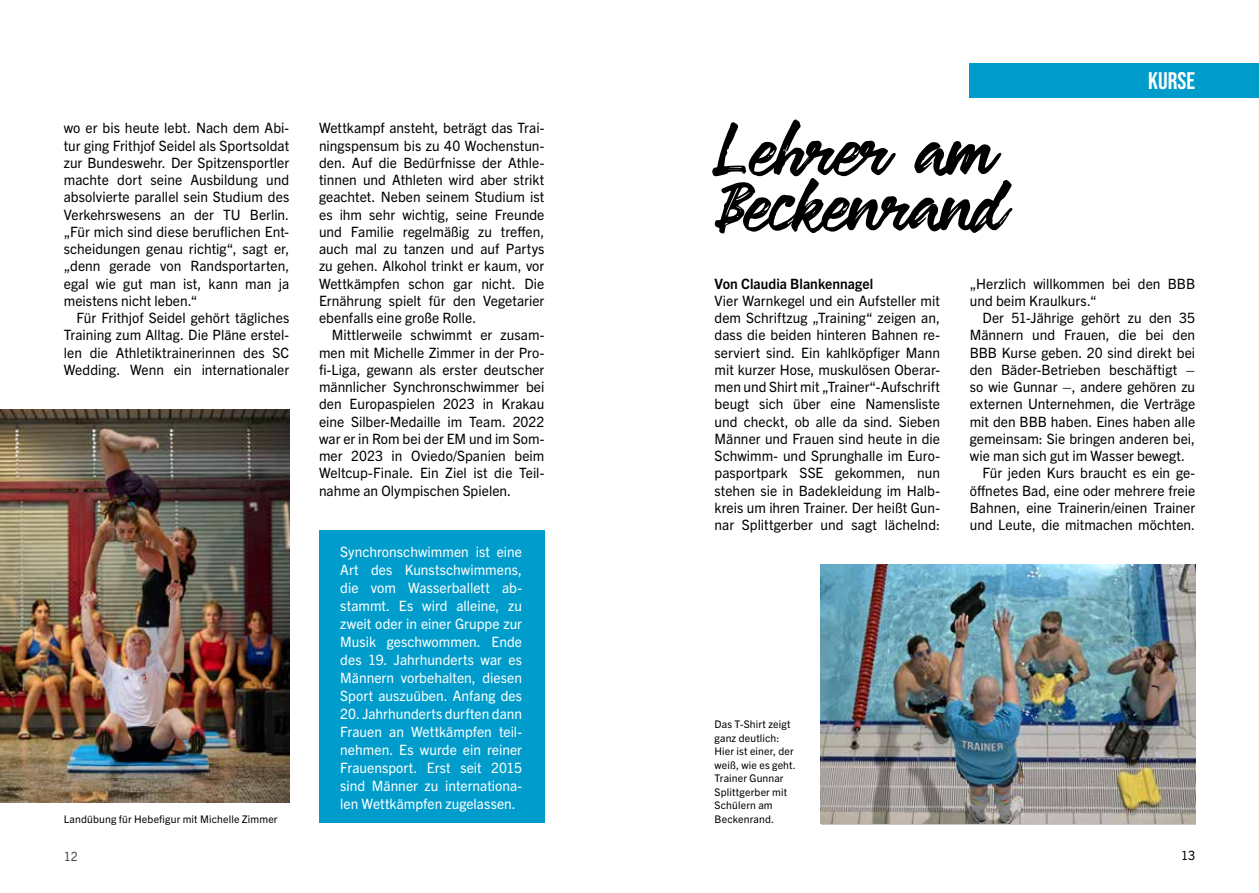
<style>
.page{position:relative;width:1259px;height:893px;background:#fff}
.page>*{position:absolute;margin:0;border:0;box-sizing:border-box;transform-origin:0 0}
.t1{font:69px/55.5px "Robusta";color:#000}
.t2{font:24px "Bebas Neue";color:#fff}
.t3{font:14.25px/17.2px "Trade Gothic Next LT Pro";letter-spacing:.005em;color:#000;text-align:justify}
.t4{font:14.25px/18px "Trade Gothic Next LT Pro";letter-spacing:.005em;color:#fff;text-align:justify}
.t5{font:700 14.25px "Trade Gothic Next LT Pro";letter-spacing:.005em;color:#000}
.t6{font:12.75px "Trade Gothic Next SR Pro";color:#4a4a49}
.t7{font:12.75px "Trade Gothic Next LT Pro";color:#000}
.t8{font:10.5px/13.5px "Trade Gothic Next LT Pro";letter-spacing:.015em;color:#000}
</style>
<div class="page">
<img style="left:0;top:409px;width:289px;height:394px">
<img style="left:821px;top:565px;width:374px;height:259px">
<div style="left:969px;top:64px;width:290px;height:34px;background:#009dcc"></div>
<div style="left:319px;top:530px;width:225px;height:293px;background:#009dcc"></div>
<p class="t3" style="left:64px;top:119px;width:227px">wo er bis heute lebt. Nach dem Abi&shy;tur ging Frithjof Seidel als Sportsoldat zur Bundeswehr. Der Spitzensportler machte dort seine Ausbildung und absolvierte parallel sein Studium des Verkehrswesens an der TU Berlin. „Für mich sind diese beruflichen Ent&shy;scheidungen genau richtig“, sagt er, „denn gerade von Randsportarten, egal wie gut man ist, kann man ja meistens nicht leben.“</p>
<p class="t3" style="left:64px;top:308px;width:227px;text-indent:13px">Für Frithjof Seidel gehört tägliches Training zum Alltag. Die Pläne erstel&shy;len die Athletiktrainerinnen des SC Wedding. Wenn ein internationaler</p>
<p class="t8" style="left:64px;top:811px;width:215px">Landübung für Hebefigur mit Michelle Zimmer</p>
<p class="t3" style="left:319px;top:119px;width:227px">Wettkampf ansteht, beträgt das Trai&shy;ningspensum bis zu 40 Wochenstun&shy;den. Auf die Bedürfnisse der Athle&shy;tinnen und Athleten wird aber strikt geachtet. Neben seinem Studium ist es ihm sehr wichtig, seine Freunde und Familie regelmäßig zu treffen, auch mal zu tanzen und auf Partys zu gehen. Alkohol trinkt er kaum, vor Wettkämpfen schon gar nicht. Die Ernährung spielt für den Vegetarier ebenfalls eine große Rolle.</p>
<p class="t3" style="left:319px;top:326px;width:227px;text-indent:13px">Mittlerweile schwimmt er zusam&shy;men mit Michelle Zimmer in der Pro&shy;fi-Liga, gewann als erster deutscher männlicher Synchronschwimmer bei den Europaspielen 2023 in Krakau eine Silber-Medaille im Team. 2022 war er in Rom bei der EM und im Som&shy;mer 2023 in Oviedo/Spanien beim Weltcup-Finale. Ein Ziel ist die Teil&shy;nahme an Olympischen Spielen.</p>
<p class="t4" style="left:340px;top:541px;width:183px">Synchronschwimmen ist eine Art des Kunstschwimmens, die vom Wasserballett ab&shy;stammt. Es wird alleine, zu zweit oder in einer Gruppe zur Musik geschwommen. Ende des 19. Jahrhunderts war es Männern vorbehalten, diesen Sport auszuüben. Anfang des</p>
<p class="t4" style="left:340px;top:703px;width:183px">20. Jahrhunderts durften dann Frauen an Wettkämpfen teil&shy;nehmen. Es wurde ein reiner Frauensport. Erst seit 2015 sind Männer zu internationa&shy;len Wettkämpfen zugelassen.</p>
<h1 class="t1" style="left:714px;top:129px;width:288px">Lehrer am<br>Beckenrand</h1>
<h2 class="t2" style="left:1148px;top:67px;width:49px">KURSE</h2>
<p class="t5" style="left:714px;top:273px;width:160px">Von Claudia Blankennagel</p>
<p class="t3" style="left:714px;top:291px;width:227px">Vier Warnkegel und ein Aufsteller mit dem Schriftzug „Training“ zeigen an, dass die beiden hinteren Bahnen re&shy;serviert sind. Ein kahlköpfiger Mann mit kurzer Hose, muskulösen Oberar&shy;men und Shirt mit „Trainer“-Aufschrift beugt sich über eine Namensliste und checkt, ob alle da sind. Sieben Männer und Frauen sind heute in die Schwimm- und Sprunghalle im Euro&shy;pasportpark SSE gekommen, nun stehen sie in Badekleidung im Halb&shy;kreis um ihren Trainer. Der heißt Gun&shy;nar Splittgerber und sagt lächelnd:</p>
<p class="t3" style="left:969px;top:274px;width:227px">„Herzlich willkommen bei den BBB und beim Kraulkurs.“</p>
<p class="t3" style="left:982px;top:308px;width:214px">Der 51-Jährige gehört zu den 35</p>
<p class="t3" style="left:969px;top:326px;width:227px">Männern und Frauen, die bei den</p>
<p class="t3" style="left:969px;top:343px;width:227px">BBB Kurse geben. 20 sind direkt bei</p>
<p class="t3" style="left:969px;top:360px;width:227px">den Bäder-Betrieben beschäftigt –</p>
<p class="t3" style="left:969px;top:377px;width:227px">so wie Gunnar –, andere gehören zu</p>
<p class="t3" style="left:969px;top:395px;width:227px">externen Unternehmen, die Verträge</p>
<p class="t3" style="left:969px;top:412px;width:227px">mit den BBB haben. Eines haben alle</p>
<p class="t3" style="left:969px;top:429px;width:227px">gemeinsam: Sie bringen anderen bei,</p>
<p class="t3" style="left:969px;top:446px;width:217px">wie man sich gut im Wasser bewegt.</p>
<p class="t3" style="left:982px;top:464px;width:214px">Für jeden Kurs braucht es ein ge-</p>
<p class="t3" style="left:969px;top:481px;width:227px">öffnetes Bad, eine oder mehrere freie</p>
<p class="t3" style="left:969px;top:498px;width:227px">Bahnen, eine Trainerin/einen Trainer</p>
<p class="t3" style="left:969px;top:515px;width:227px">und Leute, die mitmachen möchten.</p>
<p class="t8" style="left:714px;top:717px;width:83px">Das T-Shirt zeigt ganz deutlich:<br>Hier ist einer, der weiß, wie es geht.<br>Trainer Gunnar<br>Splittgerber mit<br>Schülern am<br>Beckenrand.</p>
<p class="t6" style="left:64px;top:847px;width:16px">12</p>
<p class="t7" style="left:1181px;top:847px;width:16px">13</p>
</div>
